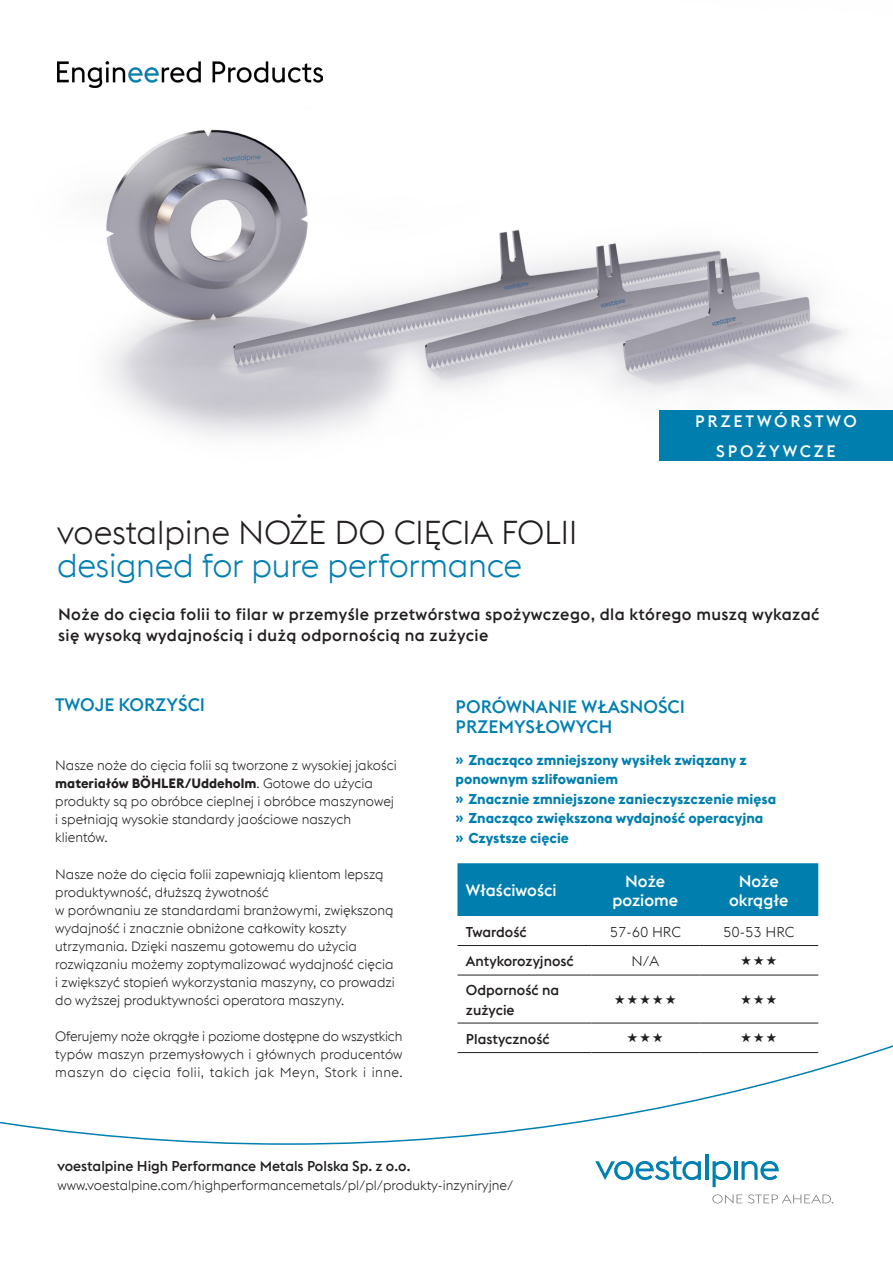
<style>
.page{position:relative;width:893px;height:1263px;background:#fff}
.page>*{position:absolute;margin:0;border:0;box-sizing:border-box;transform-origin:0 0}
.Headline{font:300 33px "voestalpine";letter-spacing:-.01em;color:#231f20}
.t1{font:300 33px "voestalpine";letter-spacing:-.01em;color:#007fb1}
.Fließtext_Blocksatz{font:500 18px/19.5px "voestalpine";color:#007fb1}
.Headline-2{font:500 16.5px/21px "voestalpine";letter-spacing:.025em;color:#231f20}
.Fließtext_Blocksatz-2{font:500 16.5px/19.5px "voestalpine";color:#fff;text-align:center}
.Headline-3{font:500 16.5px/30px "voestalpine";letter-spacing:.17em;color:#fff;text-align:center}
.t2{font:700 14.25px/19.5px "voestalpine";color:#007fae}
.t3{font:500 14.25px/19.5px "voestalpine";color:#231f20}
.t4{font:300 14.25px "voestalpine";color:#231f20}
.Fließtext_Linksbündig{font:300 13.5px/18px "voestalpine";color:#231f20}
.s1{font-weight:700}
</style>
<div class="page">
<img style="left:90px;top:87px;width:770px;height:350px">
<svg style="left:0;top:1045px;width:893px;height:100px"></svg>
<svg style="left:595px;top:1156px;width:106px;height:24px"></svg>
<hr style="left:705px;top:1154px;width:3px;height:26px;background:#007fb1">
<svg style="left:712px;top:1161px;width:19px;height:26px"></svg>
<hr style="left:734px;top:1161px;width:3px;height:19px;background:#007fb1">
<svg style="left:741px;top:1161px;width:38px;height:19px"></svg>
<svg style="left:712px;top:1194px;width:30px;height:9px"></svg>
<svg style="left:748px;top:1194px;width:85px;height:9px"></svg>
<div style="left:457px;top:863px;width:361px;height:53px;background:#007fae"></div>
<hr style="left:591px;top:945px;width:108px;height:1px;background:#231f20">
<hr style="left:591px;top:975px;width:108px;height:1px;background:#231f20">
<hr style="left:457px;top:1023px;width:134px;height:1px;background:#231f20">
<hr style="left:591px;top:1023px;width:108px;height:1px;background:#231f20">
<hr style="left:457px;top:1052px;width:134px;height:1px;background:#231f20">
<hr style="left:591px;top:1052px;width:108px;height:1px;background:#231f20">
<hr style="left:699px;top:945px;width:119px;height:1px;background:#231f20">
<hr style="left:699px;top:975px;width:119px;height:1px;background:#231f20">
<hr style="left:699px;top:1023px;width:119px;height:1px;background:#231f20">
<hr style="left:699px;top:1052px;width:119px;height:1px;background:#231f20">
<hr style="left:457px;top:945px;width:134px;height:1px;background:#231f20">
<hr style="left:457px;top:975px;width:134px;height:1px;background:#231f20">
<img style="left:57px;top:61px;width:266px;height:26px">
<div style="left:659px;top:410px;width:234px;height:51px;background:#007fae"></div>
<p class="Headline" style="left:57px;top:513px;width:522px">voestalpine NOŻE DO CIĘCIA FOLII</p>
<p class="t1" style="left:57px;top:546px;width:466px">designed for pure performance</p>
<p class="Headline-3" style="left:695px;top:406px;width:163px">PRZETWÓRSTWO<br>SPOŻYWCZE</p>
<p class="Headline-2" style="left:58px;top:603px;width:763px">Noże do cięcia folii to filar w przemyśle przetwórstwa spożywczego, dla którego muszą wykazać się wysoką wydajnością i dużą odpornością na zużycie</p>
<p class="Fließtext_Blocksatz" style="left:55px;top:695px;width:151px">TWOJE KORZYŚCI</p>
<p class="Fließtext_Blocksatz" style="left:456px;top:697px;width:231px">PORÓWNANIE WŁASNOŚCI<br>PRZEMYSŁOWYCH</p>
<p class="t2" style="left:456px;top:750px;width:293px">ʺ Znacząco zmniejszony wysiłek związany z ponownym szlifowaniem</p>
<p class="t2" style="left:456px;top:789px;width:322px">ʺ Znacznie zmniejszone zanieczyszczenie mięsa</p>
<p class="t2" style="left:456px;top:808px;width:309px">ʺ Znacząco zwiększona wydajność operacyjna</p>
<p class="t2" style="left:456px;top:828px;width:115px">ʺ Czystsze cięcie</p>
<p class="Fließtext_Linksbündig" style="left:55px;top:756px;width:343px">Nasze noże do cięcia folii są tworzone z wysokiej jakości <span class="s1">materiałów BÖHLER/Uddeholm</span>. Gotowe do użycia produkty są po obróbce cieplnej i obróbce maszynowej i spełniają wysokie standardy jaościowe naszych klientów.</p>
<p class="Fließtext_Linksbündig" style="left:55px;top:866px;width:330px">Nasze noże do cięcia folii zapewniają klientom lepszą produktywność, dłuższą żywotność</p>
<p class="Fließtext_Linksbündig" style="left:55px;top:902px;width:341px">w porównaniu ze standardami branżowymi, zwiększoną wydajność i znacznie obniżone całkowity koszty utrzymania. Dzięki naszemu gotowemu do użycia rozwiązaniu możemy zoptymalizować wydajność cięcia i zwiększyć stopień wykorzystania maszyny, co prowadzi do wyższej produktywności operatora maszyny.</p>
<p class="Fließtext_Linksbündig" style="left:55px;top:1028px;width:349px;text-align:justify">Oferujemy noże okrągłe i poziome dostępne do wszystkich typów maszyn przemysłowych i głównych producentów maszyn do cięcia folii, takich jak Meyn, Stork i inne.</p>
<p class="Fließtext_Blocksatz-2" style="left:466px;top:881px;width:92px">Właściwości</p>
<p class="Fließtext_Blocksatz-2" style="left:612px;top:871px;width:67px">Noże poziome</p>
<p class="Fließtext_Blocksatz-2" style="left:739px;top:871px;width:42px">Noże</p>
<p class="Fließtext_Blocksatz-2" style="left:729px;top:890px;width:61px">okrągłe</p>
<p class="t3" style="left:466px;top:922px;width:62px">Twardość</p>
<p class="t4" style="left:610px;top:923px;width:73px">57-60 HRC</p>
<p class="t4" style="left:723px;top:923px;width:73px">50-53 HRC</p>
<p class="t3" style="left:466px;top:951px;width:109px">Antykorozyjnosć</p>
<p class="t4" style="left:631px;top:953px;width:29px">N/A</p>
<p class="t3" style="left:466px;top:980px;width:95px">Odporność na zużycie</p>
<p class="t3" style="left:466px;top:1029px;width:85px">Plastyczność</p>
<p class="t3" style="left:57px;top:1156px;width:355px">voestalpine High Performance Metals Polska Sp. z o.o.</p>
<p class="Fließtext_Linksbündig" style="left:57px;top:1176px;width:457px">www.voestalpine.com/highperformancemetals/pl/pl/produkty-inzyniryjne/</p>
</div>
